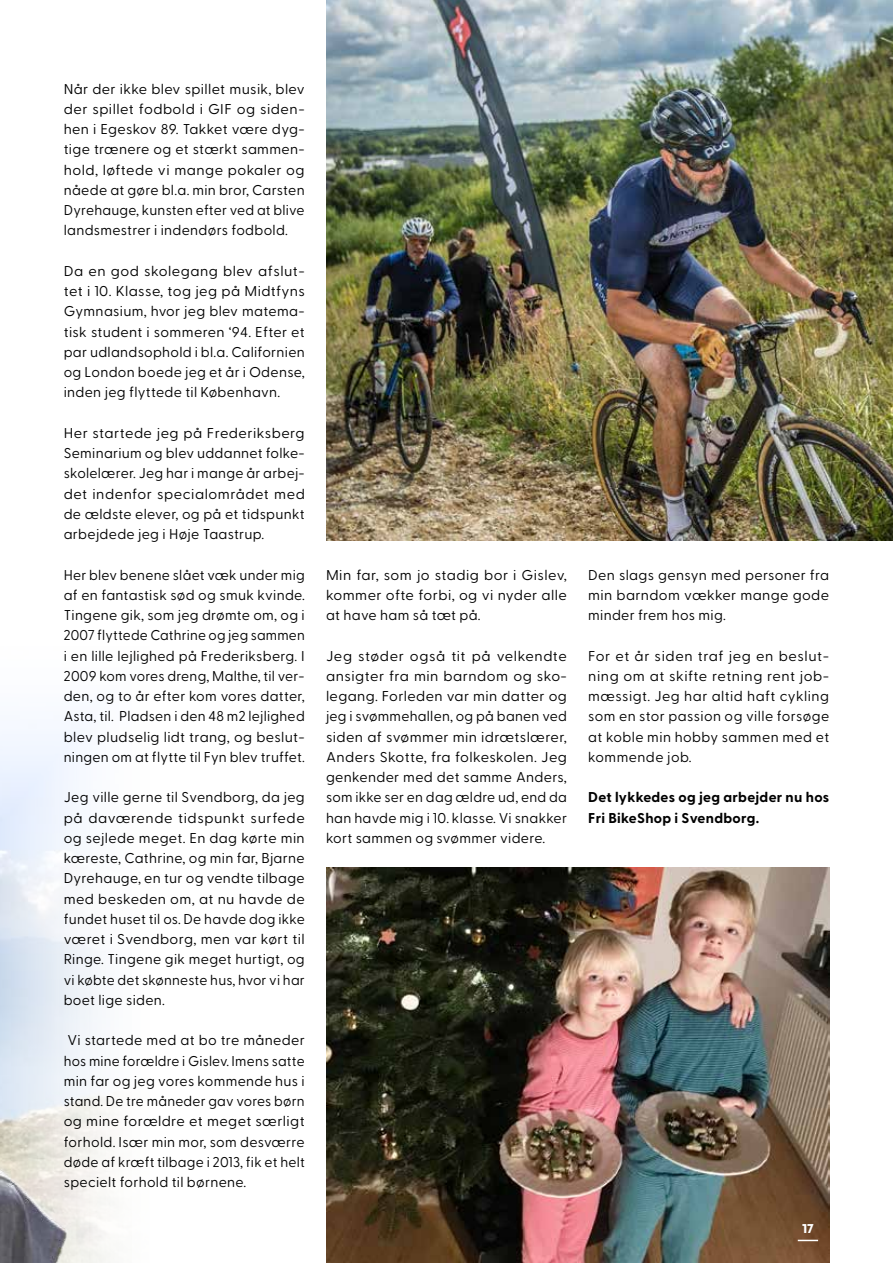
<style>
.page{position:relative;width:893px;height:1263px;background:#fff}
.page>*{position:absolute;margin:0;border:0;box-sizing:border-box;transform-origin:0 0}
.t1{font:14.25px/20.2px "Greycliff CF";letter-spacing:.02em;color:#000;text-align:justify}
.t2{font:700 14.25px/20.2px "Greycliff CF";letter-spacing:.02em;color:#000}
.t3{font:800 12.75px "Greycliff CF";color:#fff}
</style>
<div class="page">
<img style="left:0;top:728px;width:110px;height:535px">
<img style="left:326px;top:0;width:567px;height:540px">
<img style="left:326px;top:868px;width:503px;height:395px">
<svg style="left:798px;top:1240px;width:20px;height:1px"></svg>
<p class="t1" style="left:64px;top:77px;width:242px">Når der ikke blev spillet musik, blev der spillet fodbold i GIF og siden&shy;hen i Egeskov 89. Takket være dyg&shy;tige trænere og et stærkt sammen&shy;hold, løftede vi mange pokaler og nåede at gøre bl.a. min bror, Carsten Dyrehauge, kunsten efter ved at blive landsmestrer i indendørs fodbold.</p>
<p class="t1" style="left:64px;top:260px;width:243px">Da en god skolegang blev afslut&shy;tet i 10. Klasse, tog jeg på Midtfyns Gymnasium, hvor jeg blev matema&shy;tisk student i sommeren ‘94. Efter et par udlandsophold i bl.a. Californien og London boede jeg et år i Odense, inden jeg flyttede til København.</p>
<p class="t1" style="left:64px;top:422px;width:243px">Her startede jeg på Frederiksberg Seminarium og blev uddannet folke&shy;skolelærer. Jeg har i mange år arbej&shy;det indenfor specialområdet med de ældste elever, og på et tidspunkt arbejdede jeg i Høje Taastrup.</p>
<p class="t1" style="left:64px;top:563px;width:243px">Her blev benene slået væk under mig af en fantastisk sød og smuk kvinde.<br>Tingene gik, som jeg drømte om, og i 2007 flyttede Cathrine og jeg sammen i en lille lejlighed på Frederiksberg. I 2009 kom vores dreng, Malthe, til ver&shy;den, og to år efter kom vores datter, Asta, til. Pladsen i den 48 m2 lejlighed blev pludselig lidt trang, og beslut&shy;ningen om at flytte til Fyn blev truffet.</p>
<p class="t1" style="left:64px;top:786px;width:243px">Jeg ville gerne til Svendborg, da jeg på daværende tidspunkt surfede og sejlede meget. En dag kørte min kæreste, Cathrine, og min far, Bjarne Dyrehauge, en tur og vendte tilbage med beskeden om, at nu havde de fundet huset til os. De havde dog ikke været i Svendborg, men var kørt til Ringe. Tingene gik meget hurtigt, og vi købte det skønneste hus, hvor vi har boet lige siden.</p>
<p class="t1" style="left:64px;top:1029px;width:243px">Vi startede med at bo tre måneder hos mine forældre i Gislev. Imens satte min far og jeg vores kommende hus i stand. De tre måneder gav vores børn og mine forældre et meget særligt forhold. Især min mor, som desværre døde af kræft tilbage i 2013, fik et helt specielt forhold til børnene.</p>
<p class="t1" style="left:326px;top:563px;width:243px">Min far, som jo stadig bor i Gislev, kommer ofte forbi, og vi nyder alle at have ham så tæt på.</p>
<p class="t1" style="left:326px;top:644px;width:243px">Jeg støder også tit på velkendte ansigter fra min barndom og sko&shy;legang. Forleden var min datter og jeg i svømmehallen, og på banen ved siden af svømmer min idrætslærer, Anders Skotte, fra folkeskolen. Jeg genkender med det samme Anders, som ikke ser en dag ældre ud, end da han havde mig i 10. klasse. Vi snakker kort sammen og svømmer videre.</p>
<p class="t1" style="left:588px;top:563px;width:242px">Den slags gensyn med personer fra min barndom vækker mange gode minder frem hos mig.</p>
<p class="t1" style="left:588px;top:644px;width:242px">For et år siden traf jeg en beslut&shy;ning om at skifte retning rent job&shy;mæssigt. Jeg har altid haft cykling som en stor passion og ville forsøge at koble min hobby sammen med et kommende job.</p>
<p class="t2" style="left:588px;top:786px;width:242px">Det lykkedes og jeg arbejder nu hos<br>Fri BikeShop i Svendborg.</p>
<p class="t3" style="left:802px;top:1219px;width:13px">17</p>
</div>
